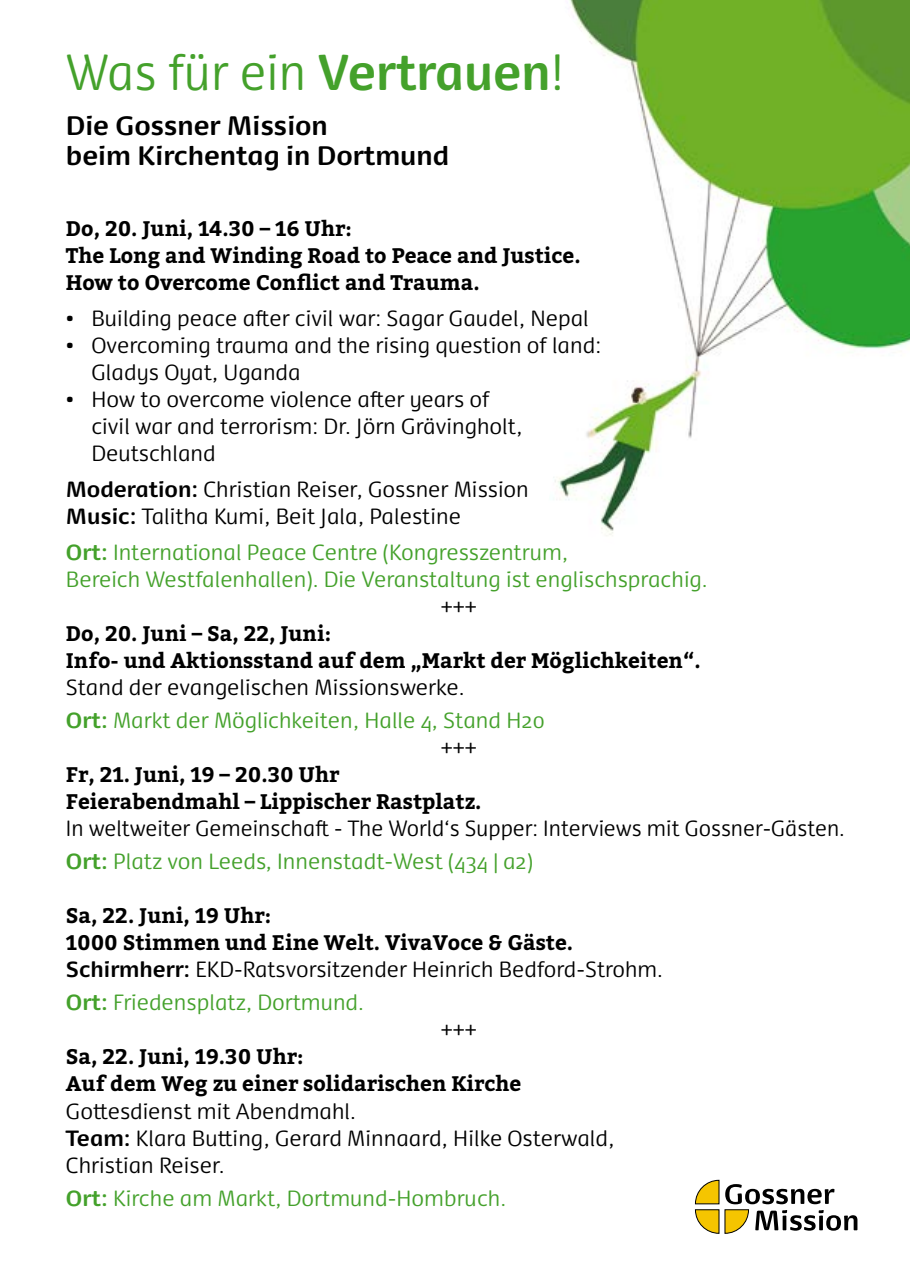
<style>
.page{position:relative;width:910px;height:1276px;background:#fff}
.page>*{position:absolute;margin:0;border:0;box-sizing:border-box;transform-origin:0 0}
.t1{font:300 48px "Dancer Pro";color:#44a12b;scale:.95 1}
.t2{font:700 25.5px/30px "Dancer Pro";color:#000}
.t3{font:300 21px/27px "Dancer Pro";color:#000}
.t4{font:700 21px/27px "Bitter";color:#000}
.t5{font:300 21px/27px "Dancer Pro";color:#44a12b}
.s1{font-weight:700}
.s2{color:#000}
.s3{font-weight:700;color:#44a12b}
.s4{color:#44a12b}
</style>
<div class="page">
<img style="left:553px;top:0;width:357px;height:536px">
<svg style="left:695px;top:1179px;width:162px;height:55px"></svg>
<h1 class="t1" style="left:66px;top:40px;width:526px">Was für ein <span class="s1">Vertrauen</span>!</h1>
<p class="t2" style="left:66px;top:109px;width:385px">Die Gossner Mission<br>beim Kirchentag in Dortmund</p>
<p class="t4" style="left:66px;top:215px;width:516px">Do, 20. Juni, 14.30 – 16 Uhr:<br>The Long and Winding Road to Peace and Justice.<br>How to Overcome Conflict and Trauma.</p>
<p class="t3" style="left:66px;top:304px;width:524px">• Building peace after civil war: Sagar Gaudel, Nepal</p>
<p class="t3" style="left:91px;top:331px;width:511px;text-indent:-26px">• Overcoming trauma and the rising question of land:<br>Gladys Oyat, Uganda</p>
<p class="t3" style="left:91px;top:385px;width:432px;text-indent:-26px">• How to overcome violence after years of civil war and terrorism: Dr. Jörn Grävingholt,<br>Deutschland</p>
<p class="t3" style="left:66px;top:475px;width:464px"><span class="s1">Moderation:</span> Christian Reiser, Gossner Mission<br><span class="s1">Music:</span> Talitha Kumi, Beit Jala, Palestine</p>
<p class="t5" style="left:66px;top:538px;width:643px"><span class="s1">Ort:</span> International Peace Centre (Kongresszentrum,<br>Bereich Westfalenhallen). Die Veranstaltung ist englischsprachig.</p>
<p class="t3" style="left:441px;top:592px;width:38px">+++</p>
<p class="t4" style="left:66px;top:620px;width:636px">Do, 20. Juni – Sa, 22, Juni:<br>Info- und Aktionsstand auf dem „Markt der Möglichkeiten“.</p>
<p class="t5" style="left:66px;top:670px;width:481px;line-height:33px"><span class="s2">Stand der evangelischen Missionswerke.<br></span><span class="s1">Ort:</span> Markt der Möglichkeiten, Halle 4, Stand H20</p>
<p class="t3" style="left:441px;top:733px;width:38px">+++</p>
<p class="t4" style="left:66px;top:761px;width:417px">Fr, 21. Juni, 19 – 20.30 Uhr<br>Feierabendmahl – Lippischer Rastplatz.</p>
<p class="t3" style="left:66px;top:811px;width:780px;line-height:33px">In weltweiter Gemeinschaft - The World‘s Supper: Interviews mit Gossner-Gästen.<br><span class="s3">Ort:</span> <span class="s4">Platz von Leeds, Innenstadt-West (434 | a2)</span></p>
<p class="t4" style="left:66px;top:902px;width:509px">Sa, 22. Juni, 19 Uhr:<br>1000 Stimmen und Eine Welt. VivaVoce &amp; Gäste.</p>
<p class="t3" style="left:66px;top:952px;width:599px;line-height:33px"><span class="s1">Schirmherr:</span> EKD-Ratsvorsitzender Heinrich Bedford-Strohm.<br><span class="s3">Ort:</span> <span class="s4">Friedensplatz, Dortmund.</span></p>
<p class="t3" style="left:441px;top:1015px;width:38px">+++</p>
<p class="t4" style="left:66px;top:1043px;width:457px">Sa, 22. Juni, 19.30 Uhr:<br>Auf dem Weg zu einer solidarischen Kirche</p>
<p class="t3" style="left:66px;top:1096px;width:550px">Gottesdienst mit Abendmahl.<br><span class="s1">Team:</span> Klara Butting, Gerard Minnaard, Hilke Osterwald,<br>Christian Reiser.</p>
<p class="t5" style="left:66px;top:1183px;width:442px"><span class="s1">Ort:</span> Kirche am Markt, Dortmund-Hombruch.</p>
</div>
